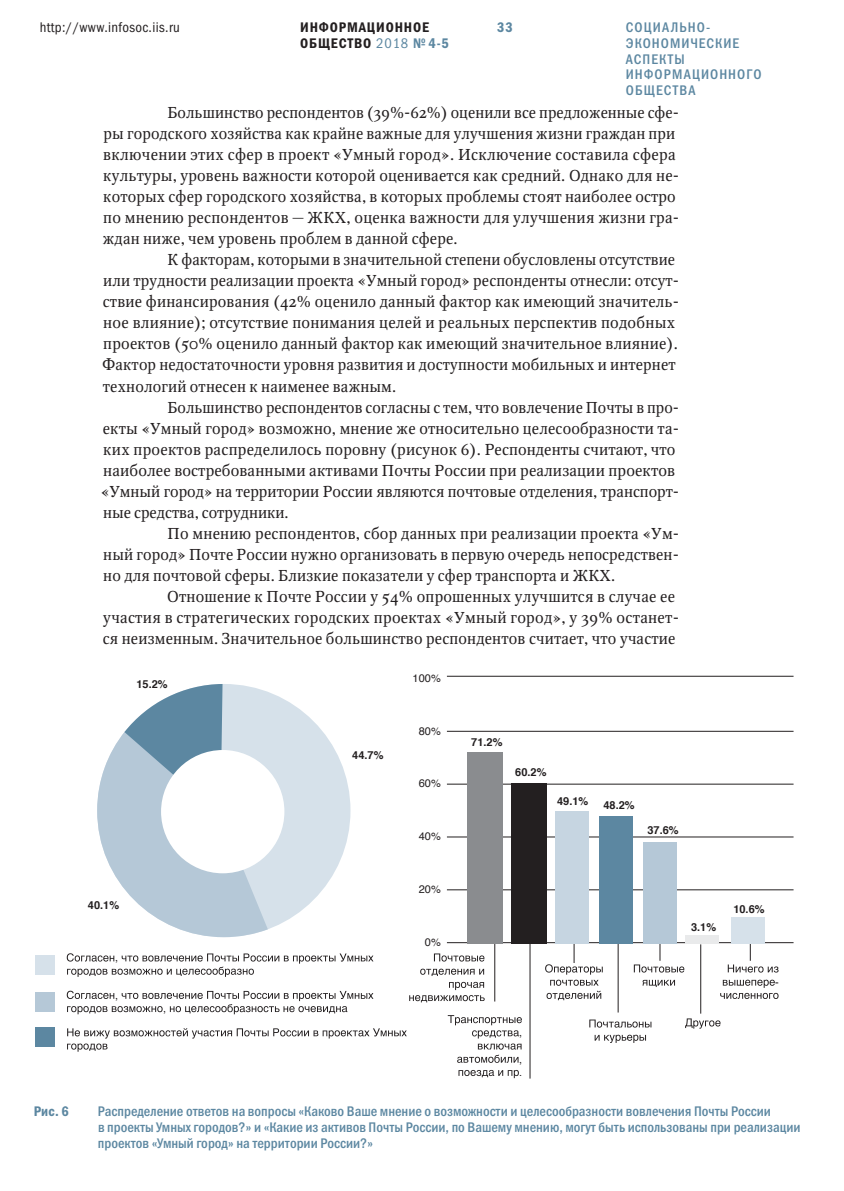
<style>
.page{position:relative;width:844px;height:1191px;background:#fff}
.page>*{position:absolute;margin:0;border:0;box-sizing:border-box;transform-origin:0 0}
.t1{font:15.75px "Octava";letter-spacing:.01em;color:#231f20}
.t2{font:14px/15.8px "Franklin Gothic Medi Cond ITC";color:#5c87a1}
.t3{font:14px/15.8px "Franklin Gothic Medi Cond ITC";letter-spacing:.075em;color:#5c87a1}
.t4{font:14px/15.8px "Franklin Gothic Demi Cond ITC";letter-spacing:.06em;color:#231f20}
.t5{font:14px "Franklin Gothic Book Cond ITC";letter-spacing:.025em;color:#231f20}
.t6{font:14px "Franklin Gothic Demi Cond ITC";color:#5c87a1}
.t7{font:700 11.03px "Helvetica";color:#231f20}
.t8{font:11.03px/13.1px "Helvetica";color:#231f20}
.s1{font-family:"Franklin Gothic Book Cond ITC";color:#5c87a1}
.s2{color:#5c87a1}
</style>
<div class="page">
<img style="left:35px;top:675px;width:759px;height:404px">
<svg style="left:268px;top:684px;width:82px;height:253px"></svg>
<svg style="left:97px;top:684px;width:171px;height:253px"></svg>
<svg style="left:67px;top:953px;width:306px;height:24px"></svg>
<svg style="left:434px;top:953px;width:50px;height:8px"></svg>
<svg style="left:420px;top:968px;width:64px;height:8px"></svg>
<svg style="left:409px;top:982px;width:75px;height:20px"></svg>
<hr style="left:494px;top:943px;width:1px;height:58px;background:#231f20">
<hr style="left:617px;top:943px;width:1px;height:69px;background:#231f20">
<hr style="left:700px;top:945px;width:1px;height:68px;background:#231f20">
<hr style="left:529px;top:943px;width:1px;height:135px;background:#231f20">
<svg style="left:447px;top:1015px;width:74px;height:47px"></svg>
<svg style="left:458px;top:1070px;width:60px;height:8px"></svg>
<svg style="left:589px;top:1019px;width:62px;height:8px"></svg>
<svg style="left:594px;top:1034px;width:52px;height:9px"></svg>
<svg style="left:685px;top:1018px;width:35px;height:10px"></svg>
<svg style="left:720px;top:979px;width:58px;height:20px"></svg>
<svg style="left:67px;top:990px;width:306px;height:24px"></svg>
<svg style="left:67px;top:1028px;width:339px;height:23px"></svg>
<svg style="left:35px;top:954px;width:20px;height:20px"></svg>
<svg style="left:35px;top:992px;width:20px;height:20px"></svg>
<svg style="left:35px;top:1027px;width:20px;height:20px"></svg>
<hr style="left:447px;top:942px;width:345px;height:1px;background:#231f20">
<hr style="left:447px;top:889px;width:345px;height:1px;background:#231f20">
<hr style="left:447px;top:836px;width:345px;height:1px;background:#231f20">
<hr style="left:447px;top:784px;width:345px;height:1px;background:#231f20">
<hr style="left:447px;top:731px;width:345px;height:1px;background:#231f20">
<hr style="left:447px;top:676px;width:345px;height:1px;background:#231f20">
<div style="left:467px;top:752px;width:35px;height:191px;background:#8a8c8f"></div>
<div style="left:511px;top:783px;width:35px;height:160px;background:#231f20"></div>
<div style="left:555px;top:811px;width:33px;height:132px;background:#c6d5e1"></div>
<svg style="left:545px;top:816px;width:139px;height:184px"></svg>
<svg style="left:727px;top:917px;width:51px;height:55px"></svg>
<div style="left:685px;top:935px;width:33px;height:8px;background:#e9eaeb"></div>
<div style="left:161px;top:750px;width:123px;height:123px;background:#fff;border-radius:62px"></div>
<p class="t5" style="left:40px;top:19px;width:141px">http://www.infosoc.iis.ru</p>
<p class="t6" style="left:497px;top:19px;width:17px">33</p>
<p class="t4" style="left:300px;top:19px;width:150px">ИНФОРМАЦИОННОЕ<br>ОБЩЕСТВО <span class="s1">2018</span> <span class="s2">№ 4-5</span></p>
<p class="t3" style="left:625px;top:19px;width:137px">СОЦИАЛЬНО-<br>ЭКОНОМИЧЕСКИЕ<br>АСПЕКТЫ<br>ИНФОРМАЦИОННОГО<br>ОБЩЕСТВА</p>
<p class="t1" style="left:167px;top:103px;width:513px">Большинство респондентов (39%-62%) оценили все предложенные сфе-</p>
<p class="t1" style="left:104px;top:124px;width:573px">ры городского хозяйства как крайне важные для улучшения жизни граждан при</p>
<p class="t1" style="left:103px;top:145px;width:573px">включении этих сфер в проект «Умный город». Исключение составила сфера</p>
<p class="t1" style="left:103px;top:166px;width:577px">культуры, уровень важности которой оценивается как средний. Однако для не-</p>
<p class="t1" style="left:103px;top:187px;width:573px">которых сфер городского хозяйства, в которых проблемы стоят наиболее остро</p>
<p class="t1" style="left:103px;top:208px;width:577px">по мнению респондентов — ЖКХ, оценка важности для улучшения жизни гра-</p>
<p class="t1" style="left:103px;top:229px;width:356px">ждан ниже, чем уровень проблем в данной сфере.</p>
<p class="t1" style="left:167px;top:250px;width:509px">К факторам, которыми в значительной степени обусловлены отсутствие</p>
<p class="t1" style="left:103px;top:271px;width:577px">или трудности реализации проекта «Умный город» респонденты отнесли: отсут-</p>
<p class="t1" style="left:103px;top:292px;width:577px">ствие финансирования (42% оценило данный фактор как имеющий значитель-</p>
<p class="t1" style="left:103px;top:313px;width:573px">ное влияние); отсутствие понимания целей и реальных перспектив подобных</p>
<p class="t1" style="left:103px;top:334px;width:576px">проектов (50% оценило данный фактор как имеющий значительное влияние).</p>
<p class="t1" style="left:102px;top:355px;width:575px">Фактор недостаточности уровня развития и доступности мобильных и интернет</p>
<p class="t1" style="left:103px;top:376px;width:294px">технологий отнесен к наименее важным.</p>
<p class="t1" style="left:167px;top:397px;width:513px">Большинство респондентов согласны с тем, что вовлечение Почты в про-</p>
<p class="t1" style="left:103px;top:418px;width:577px">екты «Умный город» возможно, мнение же относительно целесообразности та-</p>
<p class="t1" style="left:103px;top:439px;width:573px">ких проектов распределилось поровну (рисунок 6). Респонденты считают, что</p>
<p class="t1" style="left:103px;top:460px;width:573px">наиболее востребованными активами Почты России при реализации проектов</p>
<p class="t1" style="left:101px;top:481px;width:579px">«Умный город» на территории России являются почтовые отделения, транспорт-</p>
<p class="t1" style="left:103px;top:502px;width:187px">ные средства, сотрудники.</p>
<p class="t1" style="left:167px;top:523px;width:513px">По мнению респондентов, сбор данных при реализации проекта «Ум-</p>
<p class="t1" style="left:103px;top:544px;width:577px">ный город» Почте России нужно организовать в первую очередь непосредствен-</p>
<p class="t1" style="left:103px;top:565px;width:513px">но для почтовой сферы. Близкие показатели у сфер транспорта и ЖКХ.</p>
<p class="t1" style="left:167px;top:586px;width:509px">Отношение к Почте России у 54% опрошенных улучшится в случае ее</p>
<p class="t1" style="left:103px;top:607px;width:577px">участия в стратегических городских проектах «Умный город», у 39% останет-</p>
<p class="t1" style="left:103px;top:628px;width:574px">ся неизменным. Значительное большинство респондентов считает, что участие</p>
<p class="t7" style="left:136px;top:675px;width:33px">15.2%</p>
<p class="t7" style="left:88px;top:895px;width:33px">40.1%</p>
<p class="t8" style="left:115px;top:951px;width:5px">,</p>
<p class="t8" style="left:115px;top:988px;width:5px">,</p>
<p class="t8" style="left:163px;top:1002px;width:5px">,</p>
<p class="t7" style="left:352px;top:746px;width:33px">44.7%</p>
<p class="t8" style="left:412px;top:671px;width:30px">100%</p>
<p class="t8" style="left:418px;top:724px;width:24px">80%</p>
<p class="t8" style="left:418px;top:777px;width:24px">60%</p>
<p class="t8" style="left:418px;top:830px;width:24px">40%</p>
<p class="t8" style="left:418px;top:883px;width:24px">20%</p>
<p class="t8" style="left:425px;top:936px;width:17px">0%</p>
<p class="t7" style="left:471px;top:733px;width:33px">71.2%</p>
<p class="t7" style="left:515px;top:763px;width:33px">60.2%</p>
<p class="t7" style="left:557px;top:792px;width:33px">49.1%</p>
<p class="t7" style="left:603px;top:796px;width:33px">48.2%</p>
<p class="t7" style="left:647px;top:821px;width:33px">37.6%</p>
<p class="t8" style="left:519px;top:1026px;width:5px">,</p>
<p class="t8" style="left:519px;top:1052px;width:5px">, .</p>
<p class="t7" style="left:690px;top:917px;width:27px">3.1%</p>
<p class="t7" style="left:733px;top:900px;width:33px">10.6%</p>
<p class="t8" style="left:775px;top:975px;width:5px">-</p>
<p class="t6" style="left:34px;top:1103px;width:36px">Рис. 6</p>
<p class="t2" style="left:98px;top:1103px;width:704px">Распределение ответов на вопросы «Каково Ваше мнение о возможности и целесообразности вовлечения Почты России<br>в проекты Умных городов?» и «Какие из активов Почты России, по Вашему мнению, могут быть использованы при реализации проектов «Умный город» на территории России?»</p>
</div>
